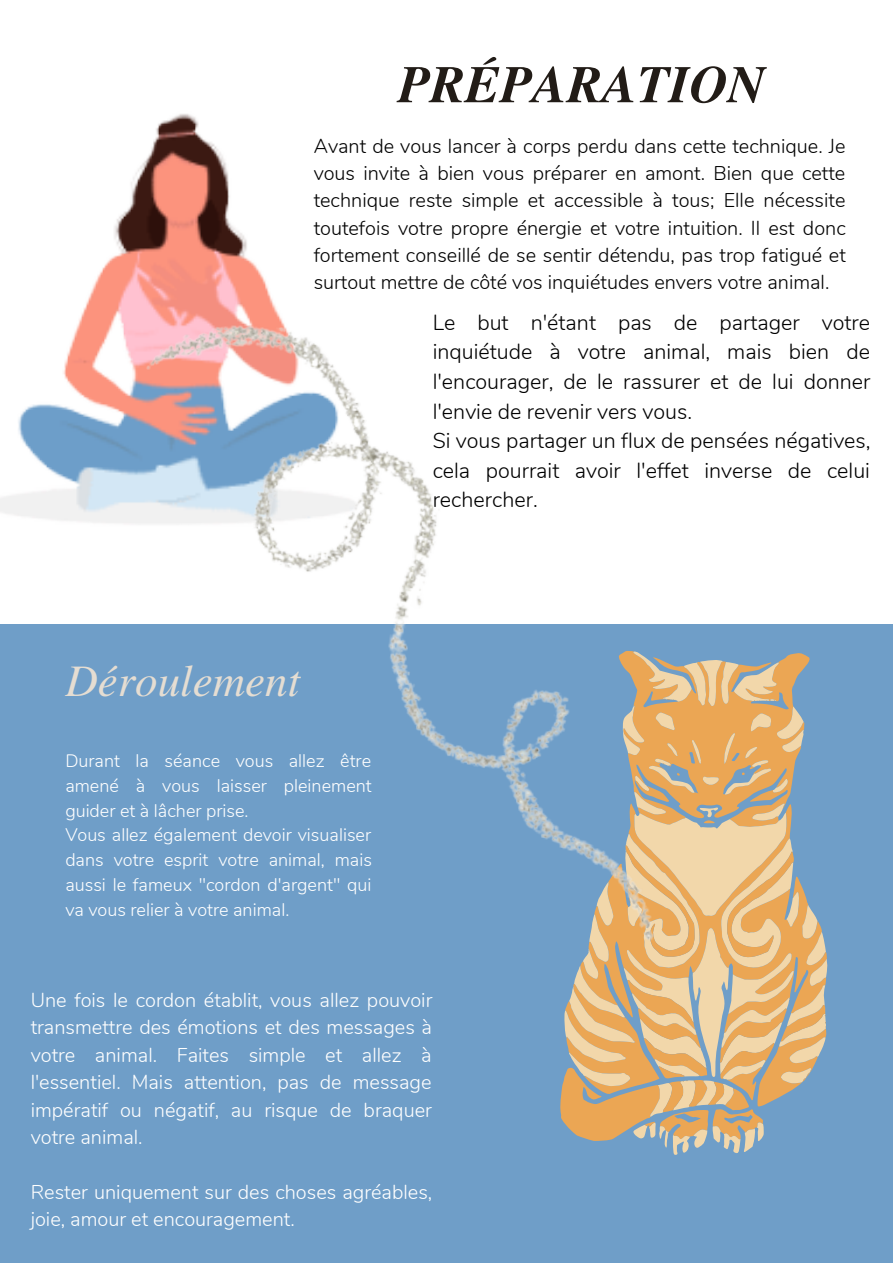
<style>
.page{position:relative;width:893px;height:1264px;background:#fff}
.page>*{position:absolute;margin:0;border:0;box-sizing:border-box;transform-origin:0 0}
.t1{font:italic 700 52.5px "Te X Gyre Termes";color:#221c17}
.t2{font:italic 45px "Te X Gyre Termes";color:#e5ddd2}
.t3{font:300 21.45px/29.5px "Nunito";color:#000;text-align:justify}
.t4{font:300 19.95px/27.5px "Nunito";color:#fff;text-align:justify}
.t5{font:300 19.8px/27.3px "Nunito";color:#000;text-align:justify}
.t6{font:300 18px/24.8px "Nunito";color:#fff;text-align:justify}
</style>
<div class="page">
<div style="left:0;top:624px;width:892px;height:638px;background:#6f9ec8"></div>
<svg style="left:575px;top:653px;width:253px;height:502px"></svg>
<img style="left:7px;top:114px;width:781px;height:1020px">
<p class="t1" style="left:398px;top:45px;width:369px">PRÉPARATION</p>
<p class="t5" style="left:313px;top:132px;width:533px">Avant de vous lancer à corps perdu dans cette technique. Je vous invite à bien vous préparer en amont. Bien que cette technique reste simple et accessible à tous; Elle nécessite toutefois votre propre énergie et votre intuition. Il est donc fortement conseillé de se sentir détendu, pas trop fatigué et surtout mettre de côté vos inquiétudes envers votre animal.</p>
<p class="t3" style="left:432px;top:308px;width:439px">Le but n'étant pas de partager votre inquiétude à votre animal, mais bien de l'encourager, de le rassurer et de lui donner l'envie de revenir vers vous.</p>
<p class="t3" style="left:432px;top:426px;width:439px">Si vous partager un flux de pensées négatives, cela pourrait avoir l'effet inverse de celui rechercher.</p>
<p class="t2" style="left:65px;top:647px;width:236px">Déroulement</p>
<p class="t6" style="left:65px;top:748px;width:308px">Durant la séance vous allez être amené à vous laisser pleinement guider et à lâcher prise.</p>
<p class="t6" style="left:65px;top:823px;width:308px">Vous allez également devoir visualiser dans votre esprit votre animal, mais aussi le fameux "cordon d'argent" qui va vous relier à votre animal.</p>
<p class="t4" style="left:31px;top:986px;width:403px">Une fois le cordon établit, vous allez pouvoir transmettre des émotions et des messages à votre animal. Faites simple et allez à l'essentiel. Mais attention, pas de message impératif ou négatif, au risque de braquer votre animal.</p>
<p class="t4" style="left:31px;top:1178px;width:403px">Rester uniquement sur des choses agréables, joie, amour et encouragement.</p>
</div>
